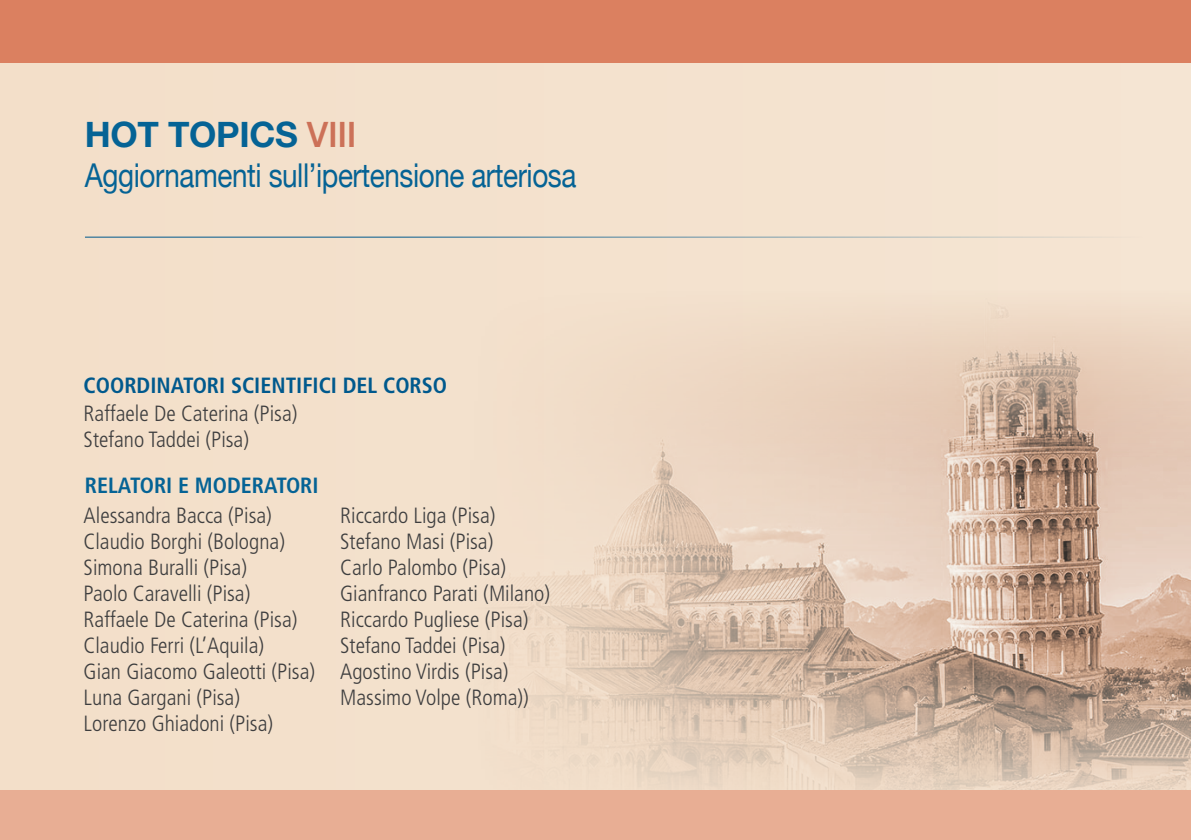
<style>
.page{position:relative;width:1191px;height:840px;background:#fff}
.page>*{position:absolute;margin:0;border:0;box-sizing:border-box;transform-origin:0 0}
.TITOLO_SEZIONE{font:700 35.2px "Helvetica Neue";letter-spacing:-.01em;color:#056395}
.TITOLO_SEZIONE-2{font:32.8px "Helvetica Neue";letter-spacing:-.015em;color:#056395;scale:.85 1}
.TESTO_PROGRAMMA{font:300 condensed 22px "Frutiger";color:#3e3e3f}
.TITOLO_SEZIONE-3{font:700 condensed 22px "Frutiger";color:#00598d}
.TESTO_PROGRAMMA-2{font:700 condensed 22px "Frutiger";color:#056395}
.s1{font-weight:500;color:#cc7158}
</style>
<div class="page">
<div style="left:0;top:0;width:1191px;height:839px;background:#f3dfc9"></div>
<img style="left:514px;top:314px;width:677px;height:475px">
<hr style="left:85px;top:236px;width:1057px;height:1px;background:#00598d">
<div style="left:0;top:789px;width:1191px;height:50px;background:#e8ae94"></div>
<div style="left:0;top:0;width:1191px;height:62px;background:#db8060"></div>
<p class="TITOLO_SEZIONE" style="left:85px;top:112px;width:273px">HOT TOPICS <span class="s1">VIII</span></p>
<p class="TITOLO_SEZIONE-2" style="left:85px;top:152px;width:580px">Aggiornamenti sull’ipertensione arteriosa</p>
<p class="TITOLO_SEZIONE-3" style="left:84px;top:371px;width:365px">COORDINATORI SCIENTIFICI DEL CORSO</p>
<p class="TESTO_PROGRAMMA" style="left:84px;top:401px;width:215px">Raffaele De Caterina (Pisa)</p>
<p class="TESTO_PROGRAMMA" style="left:84px;top:427px;width:167px">Stefano Taddei (Pisa)</p>
<p class="TESTO_PROGRAMMA-2" style="left:85px;top:472px;width:235px">RELATORI E MODERATORI</p>
<p class="TESTO_PROGRAMMA" style="left:84px;top:503px;width:190px">Alessandra Bacca (Pisa)</p>
<p class="TESTO_PROGRAMMA" style="left:84px;top:529px;width:203px">Claudio Borghi (Bologna)</p>
<p class="TESTO_PROGRAMMA" style="left:84px;top:555px;width:165px">Simona Buralli (Pisa)</p>
<p class="TESTO_PROGRAMMA" style="left:84px;top:581px;width:168px">Paolo Caravelli (Pisa)</p>
<p class="TESTO_PROGRAMMA" style="left:84px;top:607px;width:215px">Raffaele De Caterina (Pisa)</p>
<p class="TESTO_PROGRAMMA" style="left:84px;top:633px;width:182px">Claudio Ferri (L’Aquila)</p>
<p class="TESTO_PROGRAMMA" style="left:84px;top:659px;width:233px">Gian Giacomo Galeotti (Pisa)</p>
<p class="TESTO_PROGRAMMA" style="left:84px;top:685px;width:158px">Luna Gargani (Pisa)</p>
<p class="TESTO_PROGRAMMA" style="left:84px;top:711px;width:191px">Lorenzo Ghiadoni (Pisa)</p>
<p class="TESTO_PROGRAMMA" style="left:340px;top:503px;width:157px">Riccardo Liga (Pisa)</p>
<p class="TESTO_PROGRAMMA" style="left:340px;top:529px;width:155px">Stefano Masi (Pisa)</p>
<p class="TESTO_PROGRAMMA" style="left:340px;top:555px;width:167px">Carlo Palombo (Pisa)</p>
<p class="TESTO_PROGRAMMA" style="left:340px;top:581px;width:211px">Gianfranco Parati (Milano)</p>
<p class="TESTO_PROGRAMMA" style="left:340px;top:607px;width:190px">Riccardo Pugliese (Pisa)</p>
<p class="TESTO_PROGRAMMA" style="left:340px;top:633px;width:167px">Stefano Taddei (Pisa)</p>
<p class="TESTO_PROGRAMMA" style="left:340px;top:659px;width:170px">Agostino Virdis (Pisa)</p>
<p class="TESTO_PROGRAMMA" style="left:340px;top:685px;width:190px">Massimo Volpe (Roma))</p>
</div>
